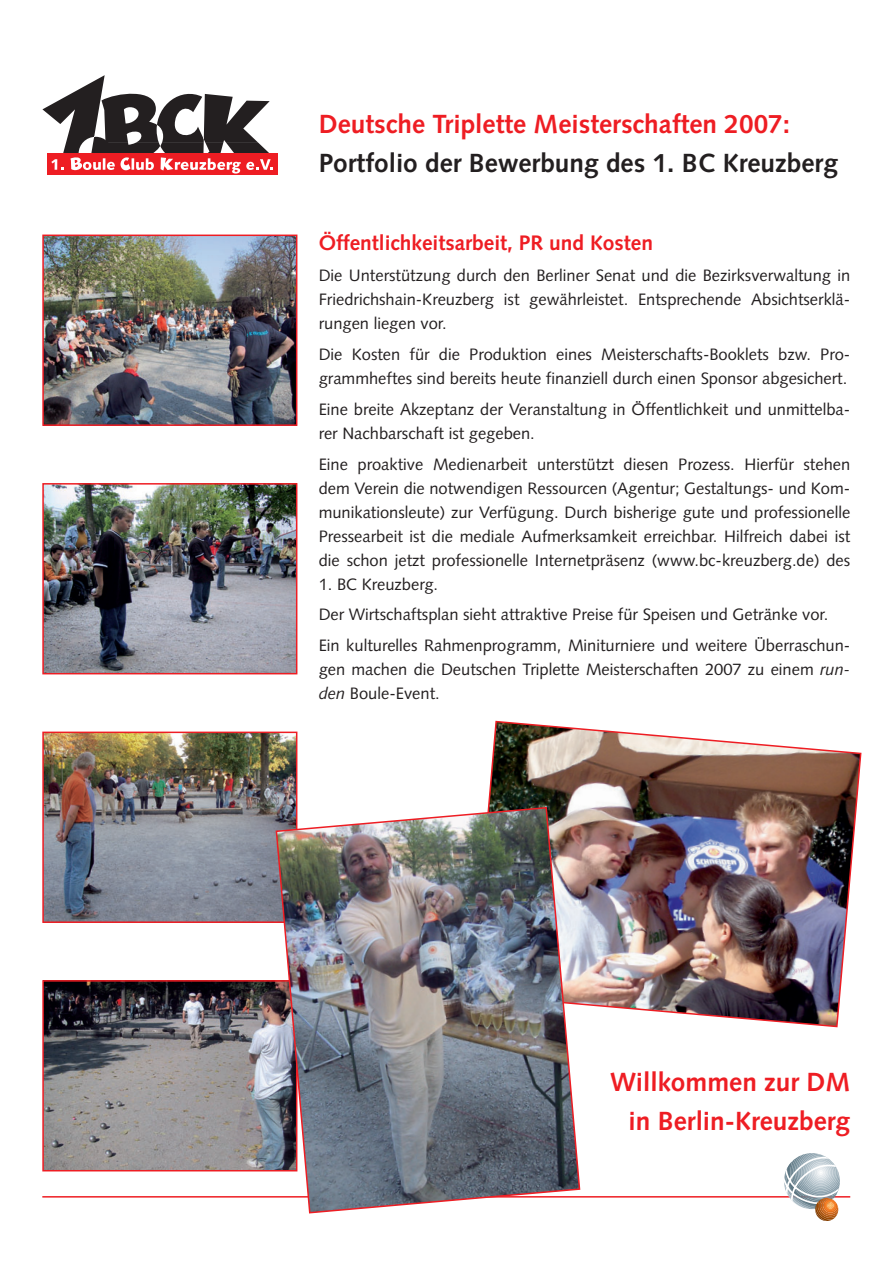
<style>
.page{position:relative;width:893px;height:1263px;background:#fff}
.page>*{position:absolute;margin:0;border:0;box-sizing:border-box;transform-origin:0 0}
.t1{font:700 26.25px/39px "Syntax";color:#ee1d23;text-align:right}
.t2{font:700 26.25px "Syntax";color:#231f20}
.t3{font:700 21px "Syntax";color:#ee1d23}
.t4{font:16.5px/24px "Syntax";color:#231f20}
.s1{font-style:italic}
</style>
<div class="page">
<hr style="left:42px;top:1196px;width:808px;height:1px;background:#ee1d23">
<img style="left:45px;top:238px;width:249px;height:185px">
<div style="left:42px;top:235px;width:255px;height:191px;border:2px solid #ee1d23"></div>
<div style="left:47px;top:153px;width:230px;height:22px;background:#ee1d23"></div>
<svg style="left:42px;top:75px;width:231px;height:99px"></svg>
<svg style="left:784px;top:1153px;width:56px;height:68px"></svg>
<img style="left:45px;top:486px;width:249px;height:185px">
<div style="left:42px;top:483px;width:255px;height:191px;border:2px solid #ee1d23"></div>
<img style="left:45px;top:735px;width:249px;height:185px">
<div style="left:42px;top:732px;width:255px;height:191px;border:2px solid #ee1d23"></div>
<img style="left:45px;top:983px;width:230px;height:185px">
<div style="left:42px;top:980px;width:255px;height:191px;border:2px solid #ee1d23"></div>
<img style="left:488px;top:720px;width:374px;height:308px">
<img style="left:275px;top:806px;width:306px;height:408px">
<h1 class="t1" style="left:319px;top:107px;width:473px">Deutsche Triplette Meisterschaften 2007:</h1>
<h1 class="t2" style="left:319px;top:152px;width:521px">Portfolio der Bewerbung des 1. BC Kreuzberg</h1>
<p class="t3" style="left:319px;top:235px;width:336px">Öffentlichkeitsarbeit, PR und Kosten</p>
<p class="t4" style="left:319px;top:265px;width:533px;text-align:justify">Die Unterstützung durch den Berliner Senat und die Bezirksverwaltung in Friedrichshain-Kreuzberg ist gewährleistet. Entsprechende Absichtserklä&shy;rungen liegen vor.</p>
<p class="t4" style="left:319px;top:344px;width:533px">Die Kosten für die Produktion eines Meisterschafts-Booklets bzw. Pro&shy;grammheftes sind bereits heute finanziell durch einen Sponsor abgesichert.</p>
<p class="t4" style="left:319px;top:399px;width:533px">Eine breite Akzeptanz der Veranstaltung in Öffentlichkeit und unmittelba&shy;rer Nachbarschaft ist gegeben.</p>
<p class="t4" style="left:319px;top:453px;width:533px;text-align:justify">Eine proaktive Medienarbeit unterstützt diesen Prozess. Hierfür stehen dem Verein die notwendigen Ressourcen (Agentur; Gestaltungs- und Kom&shy;munikationsleute) zur Verfügung. Durch bisherige gute und professionelle Pressearbeit ist die mediale Aufmerksamkeit erreichbar. Hilfreich dabei ist die schon jetzt professionelle Internetpräsenz (www.bc-kreuzberg.de) des</p>
<p class="t4" style="left:319px;top:570px;width:533px;line-height:30.8px">1. BC Kreuzberg.<br>Der Wirtschaftsplan sieht attraktive Preise für Speisen und Getränke vor.<br>Ein kulturelles Rahmenprogramm, Miniturniere und weitere Überraschun-</p>
<p class="t4" style="left:319px;top:659px;width:533px">gen machen die Deutschen Triplette Meisterschaften 2007 zu einem <span class="s1">run&shy;den</span> Boule-Event.</p>
<h1 class="t1" style="left:610px;top:1064px;width:242px">Willkommen zur DM in Berlin-Kreuzberg</h1>
</div>
